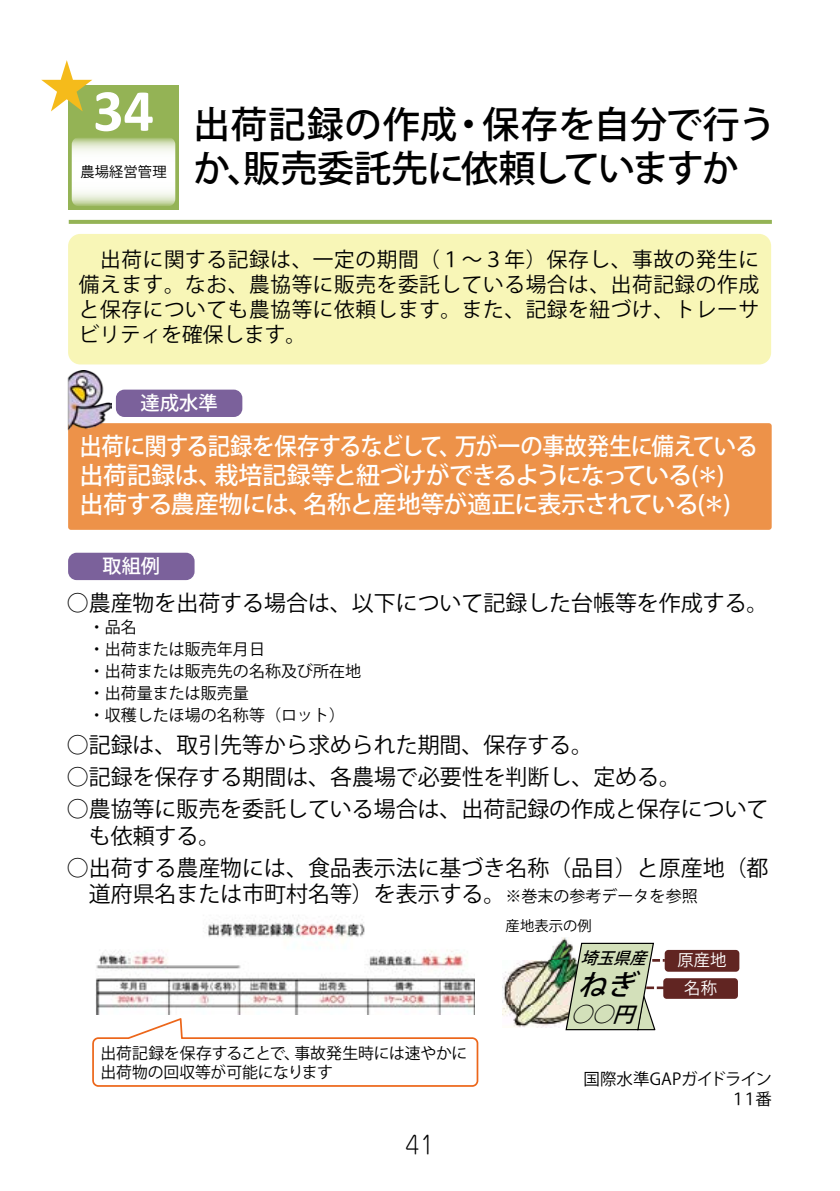
<style>
.page{position:relative;width:840px;height:1191px;background:#fff}
.page>*{position:absolute;margin:0;border:0;box-sizing:border-box;transform-origin:0 0}
.t1{font:700 60px "Calibri";color:#fff}
.t2{font:500 37px/44px "Koz Go Pro";letter-spacing:-.01em;color:#000}
.t3{font:italic 500 28px "Koz Go Pro";color:#000}
.t4{font:500 24px/28.8px "Koz Go Pro";letter-spacing:-.035em;color:#fff;scale:.93 1}
.t5{font:300 24px "Jun 101 Pro";color:#000}
.t6{font:22px/26.2px "Koz Go Pro";color:#000}
.t7{font:italic 500 21px "Koz Go Pro";color:#000}
.t8{font:20.6px/24.8px "Koz Go Pro";letter-spacing:.03em;color:#000;text-align:justify}
.t9{font:500 19.2px "Koz Go Pro";color:#fff}
.t10{font:16.4px/19.8px "Koz Go Pro";letter-spacing:-.04em;color:#000;text-align:right}
.t11{font:16.4px/27.8px "Koz Go Pro";color:#fff;text-align:center}
.t12{font:italic 500 16.4px "Koz Go Pro";color:#000}
.t13{font:16px/22px "Koz Go Pro";color:#000}
.t14{font:15.8px/19px "Koz Go Pro";letter-spacing:-.01em;color:#000}
.t15{font:14.2px "Koz Go Pro";letter-spacing:.005em;color:#000}
.s1{font-size:16px}
</style>
<div class="page">
<div style="left:68px;top:423px;width:703px;height:107px;background:#ed9249;border-radius:3px"></div>
<svg style="left:92px;top:1018px;width:386px;height:68px"></svg>
<div style="left:68px;top:234px;width:702px;height:130px;background:#f8f6b7;border-radius:12px"></div>
<div style="left:68px;top:553px;width:126px;height:27px;background:#7b619b;border-radius:9px"></div>
<div style="left:116px;top:389px;width:126px;height:28px;background:#7b619b;border-radius:9px"></div>
<img style="left:67px;top:371px;width:45px;height:64px">
<img style="left:502px;top:937px;width:66px;height:90px">
<div style="left:664px;top:950px;width:75px;height:21px;background:#612522;border-radius:4px"></div>
<div style="left:663px;top:978px;width:74px;height:20px;background:#612522;border-radius:3px"></div>
<svg style="left:565px;top:942px;width:109px;height:88px"></svg>
<div style="left:68px;top:85px;width:111px;height:125px;background:#94b355"></div>
<svg style="left:72px;top:138px;width:103px;height:68px;background:#eef3e5"></svg>
<svg style="left:69px;top:220px;width:702px;height:4px;background:#97b55a"></svg>
<svg style="left:41px;top:60px;width:51px;height:51px"></svg>
<img style="left:96px;top:915px;width:378px;height:99px">
<h1 class="t1" style="left:93px;top:68px;width:62px">34</h1>
<p class="t15" style="left:80px;top:163px;width:88px">農場経営管理</p>
<h2 class="t2" style="left:193px;top:104px;width:583px">出荷記録の作成・保存を自分で行うか､販売委託先に依頼していますか</h2>
<p class="t8" style="left:79px;top:248px;width:681px">　出荷に関する記録は、一定の期間（１～３年）保存し、事故の発生に備えます。なお、農協等に販売を委託している場合は、出荷記録の作成と保存についても農協等に依頼します。また、記録を紐づけ、トレーサビリティを確保します。</p>
<p class="t9" style="left:140px;top:391px;width:78px">達成水準</p>
<p class="t4" style="left:80px;top:433px;width:730px">出荷に関する記録を保存するなどして、万が一の事故発生に備えている出荷記録は、栽培記録等と紐づけができるようになっている(＊)<br>出荷する農産物には、名称と産地等が適正に表示されている(＊)</p>
<p class="t9" style="left:102px;top:554px;width:59px">取組例</p>
<p class="t6" style="left:67px;top:590px;width:702px">○農産物を出荷する場合は、以下について記録した台帳等を作成する。</p>
<p class="t13" style="left:89px;top:616px;width:273px">・品名<br>・出荷または販売年月日<br>・出荷または販売先の名称及び所在地・出荷量または販売量<br>・収穫したほ場の名称等（ロット）</p>
<p class="t6" style="left:67px;top:732px;width:527px">○記録は、取引先等から求められた期間、保存する。</p>
<p class="t6" style="left:67px;top:764px;width:615px">○記録を保存する期間は、各農場で必要性を判断し、定める。</p>
<p class="t6" style="left:89px;top:796px;width:680px;text-indent:-22px">○農協等に販売を委託している場合は、出荷記録の作成と保存についても依頼する。</p>
<p class="t6" style="left:89px;top:855px;width:680px;text-indent:-22px">○出荷する農産物には、食品表示法に基づき名称（品目）と原産地（都道府県名または市町村名等）を表示する。<span class="s1">※巻末の参考データを参照</span></p>
<p class="t14" style="left:100px;top:1043px;width:368px">出荷記録を保存することで、事故発生時には速やかに出荷物の回収等が可能になります</p>
<p class="t5" style="left:404px;top:1125px;width:32px">41</p>
<p class="t15" style="left:505px;top:916px;width:87px">産地表示の例</p>
<p class="t12" style="left:580px;top:947px;width:75px">埼玉県産</p>
<p class="t3" style="left:577px;top:967px;width:71px">ねぎ</p>
<p class="t7" style="left:570px;top:1000px;width:74px">○○円</p>
<p class="t11" style="left:677px;top:946px;width:51px">原産地名称</p>
<p class="t10" style="left:583px;top:1069px;width:190px">国際水準GAPガイドライン<br>１１番</p>
</div>
